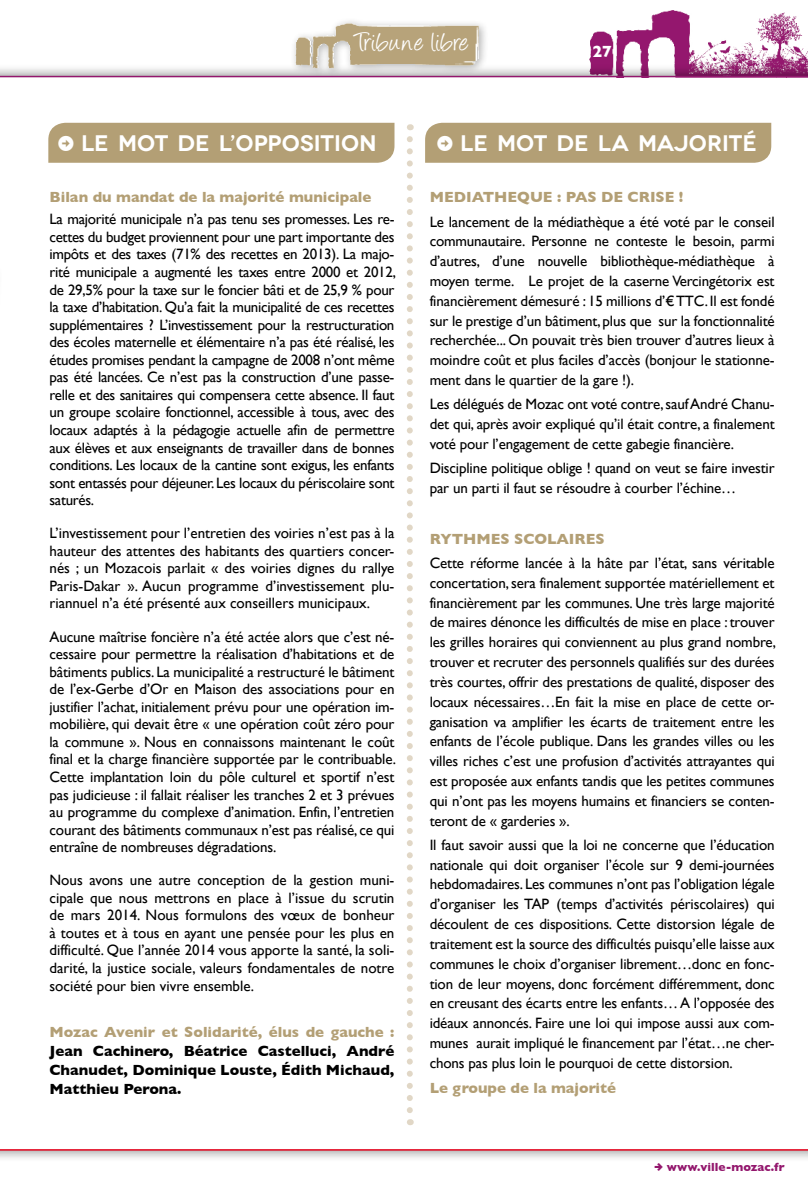
<style>
.page{position:relative;width:808px;height:1191px;background:#fff}
.page>*{position:absolute;margin:0;border:0;box-sizing:border-box;transform-origin:0 0}
.t1{font:30px "Angelina";letter-spacing:.015em;color:#fff}
.t2{font:600 22.5px "Novecentowide";color:#fff}
.t3{font:700 16.5px "Gill Sans";color:#fff}
.t4{font:15px/17.5px "Gill Sans";letter-spacing:-.01em;color:#000;text-align:justify}
.t5{font:700 15px "Gill Sans";color:#b39f75}
.t6{font:700 15px/19px "Gill Sans";color:#000;text-align:justify}
.t7{font:700 12px "Gill Sans";color:#93176d}
.s1{font-family:"Iconic Stroke";font-weight:400}
</style>
<div class="page">
<div style="left:0;top:0;width:808px;height:78px;background:#000;opacity:.35"></div>
<hr style="left:0;top:76px;width:808px;height:1px;background:#93176d">
<div style="left:0;top:1148px;width:808px;height:43px;background:#000;opacity:.35"></div>
<hr style="left:0;top:1149px;width:808px;height:1px;background:#e2001a">
<div style="left:290px;top:17px;width:198px;height:61px;background:#000;opacity:.3"></div>
<img style="left:295px;top:23px;width:184px;height:45px">
<div style="left:48px;top:123px;width:346px;height:40px;background:#b39f75"></div>
<div style="left:425px;top:123px;width:346px;height:40px;background:#b39f75"></div>
<svg style="left:407px;top:124px;width:6px;height:986px"></svg>
<h1 class="t1" style="left:355px;top:29px;width:115px">Tribune libre</h1>
<p class="t3" style="left:592px;top:42px;width:21px">27</p>
<h2 class="t2" style="left:58px;top:129px;width:320px"><span class="s1">$</span> LE MOT DE L’OPPOSITION</h2>
<h2 class="t2" style="left:437px;top:129px;width:321px"><span class="s1">$</span> LE MOT DE LA MAJORITÉ</h2>
<p class="t5" style="left:50px;top:189px;width:323px">Bilan du mandat de la majorité municipale</p>
<p class="t4" style="left:50px;top:210px;width:348px">La majorité municipale n’a pas tenu ses promesses. Les re&shy;cettes du budget proviennent pour une part importante des impôts et des taxes (71% des recettes en 2013). La majo&shy;rité municipale a augmenté les taxes entre 2000 et 2012, de 29,5% pour la taxe sur le foncier bâti et de 25,9 % pour la taxe d’habitation. Qu’a fait la municipalité de ces recettes supplémentaires ? L’investissement pour la restructuration des écoles maternelle et élémentaire n’a pas été réalisé, les études promises pendant la campagne de 2008 n’ont même pas été lancées. Ce n’est pas la construction d’une passe&shy;relle et des sanitaires qui compensera cette absence. Il faut un groupe scolaire fonctionnel, accessible à tous, avec des locaux adaptés à la pédagogie actuelle afin de permettre aux élèves et aux enseignants de travailler dans de bonnes conditions. Les locaux de la cantine sont exigus, les enfants sont entassés pour déjeuner. Les locaux du périscolaire sont saturés.</p>
<p class="t4" style="left:50px;top:524px;width:346px">L’investissement pour l’entretien des voiries n’est pas à la hauteur des attentes des habitants des quartiers concer&shy;nés ; un Mozacois parlait « des voiries dignes du rallye Paris-Dakar ». Aucun programme d’investissement plu&shy;riannuel n’a été présenté aux conseillers municipaux.</p>
<p class="t4" style="left:50px;top:627px;width:348px">Aucune maîtrise foncière n’a été actée alors que c’est né&shy;cessaire pour permettre la réalisation d’habitations et de bâtiments publics. La municipalité a restructuré le bâtiment de l’ex-Gerbe d’Or en Maison des associations pour en justifier l’achat, initialement prévu pour une opération im&shy;mobilière, qui devait être « une opération coût zéro pour la commune ». Nous en connaissons maintenant le coût final et la charge financière supportée par le contribuable.<br>Cette implantation loin du pôle culturel et sportif n’est pas judicieuse : il fallait réaliser les tranches 2 et 3 prévues au programme du complexe d’animation. Enfin, l’entretien courant des bâtiments communaux n’est pas réalisé, ce qui entraîne de nombreuses dégradations.</p>
<p class="t4" style="left:50px;top:871px;width:346px">Nous avons une autre conception de la gestion muni&shy;cipale que nous mettrons en place à l’issue du scrutin de mars 2014. Nous formulons des vœux de bonheur à toutes et à tous en ayant une pensée pour les plus en difficulté. Que l’année 2014 vous apporte la santé, la soli&shy;darité, la justice sociale, valeurs fondamentales de notre société pour bien vivre ensemble.</p>
<p class="t5" style="left:50px;top:1023px;width:346px">Mozac Avenir et Solidarité, élus de gauche :</p>
<p class="t6" style="left:50px;top:1041px;width:346px">Jean Cachinero, Béatrice Castelluci, André Chanudet, Dominique Louste, Édith Michaud, Matthieu Perona.</p>
<p class="t5" style="left:430px;top:189px;width:255px">MEDIATHEQUE : PAS DE CRISE !</p>
<p class="t4" style="left:430px;top:211px;width:346px;line-height:19.8px">Le lancement de la médiathèque a été voté par le conseil communautaire. Personne ne conteste le besoin, parmi d’autres, d’une nouvelle bibliothèque-médiathèque à moyen terme. Le projet de la caserne Vercingétorix est financièrement démesuré : 15 millions d’€ TTC. Il est fondé sur le prestige d’un bâtiment, plus que sur la fonctionnalité recherchée... On pouvait très bien trouver d’autres lieux à moindre coût et plus faciles d’accès (bonjour le stationne&shy;ment dans le quartier de la gare !).</p>
<p class="t4" style="left:430px;top:394px;width:347px;line-height:19.8px">Les délégués de Mozac ont voté contre, sauf André Chanu&shy;det qui, après avoir expliqué qu’il était contre, a finalement voté pour l’engagement de cette gabegie financière.</p>
<p class="t4" style="left:430px;top:458px;width:346px;line-height:19.8px">Discipline politique oblige ! quand on veut se faire investir par un parti il faut se résoudre à courber l’échine…</p>
<p class="t5" style="left:430px;top:530px;width:176px">RYTHMES SCOLAIRES</p>
<p class="t4" style="left:430px;top:553px;width:348px;line-height:19.8px">Cette réforme lancée à la hâte par l’état, sans véritable concertation, sera finalement supportée matériellement et financièrement par les communes. Une très large majorité de maires dénonce les difficultés de mise en place : trouver les grilles horaires qui conviennent au plus grand nombre, trouver et recruter des personnels qualifiés sur des durées très courtes, offrir des prestations de qualité, disposer des locaux nécessaires…En fait la mise en place de cette or&shy;ganisation va amplifier les écarts de traitement entre les enfants de l’école publique. Dans les grandes villes ou les villes riches c’est une profusion d’activités attrayantes qui est proposée aux enfants tandis que les petites communes qui n’ont pas les moyens humains et financiers se conten&shy;teront de « garderies ».</p>
<p class="t4" style="left:430px;top:834px;width:346px;line-height:19.8px">Il faut savoir aussi que la loi ne concerne que l’éducation nationale qui doit organiser l’école sur 9 demi-journées hebdomadaires. Les communes n’ont pas l’obligation légale d’organiser les TAP (temps d’activités périscolaires) qui découlent de ces dispositions. Cette distorsion légale de traitement est la source des difficultés puisqu’elle laisse aux communes le choix d’organiser librement…donc en fonc&shy;tion de leur moyens, donc forcément différemment, donc en creusant des écarts entre les enfants… A l’opposée des idéaux annoncés. Faire une loi qui impose aussi aux com&shy;munes aurait impliqué le financement par l’état…ne cher&shy;chons pas plus loin le pourquoi de cette distorsion.</p>
<p class="t5" style="left:430px;top:1079px;width:188px">Le groupe de la majorité</p>
<p class="t7" style="left:655px;top:1160px;width:131px"><span class="s1">4</span> www.ville-mozac.fr</p>
</div>
